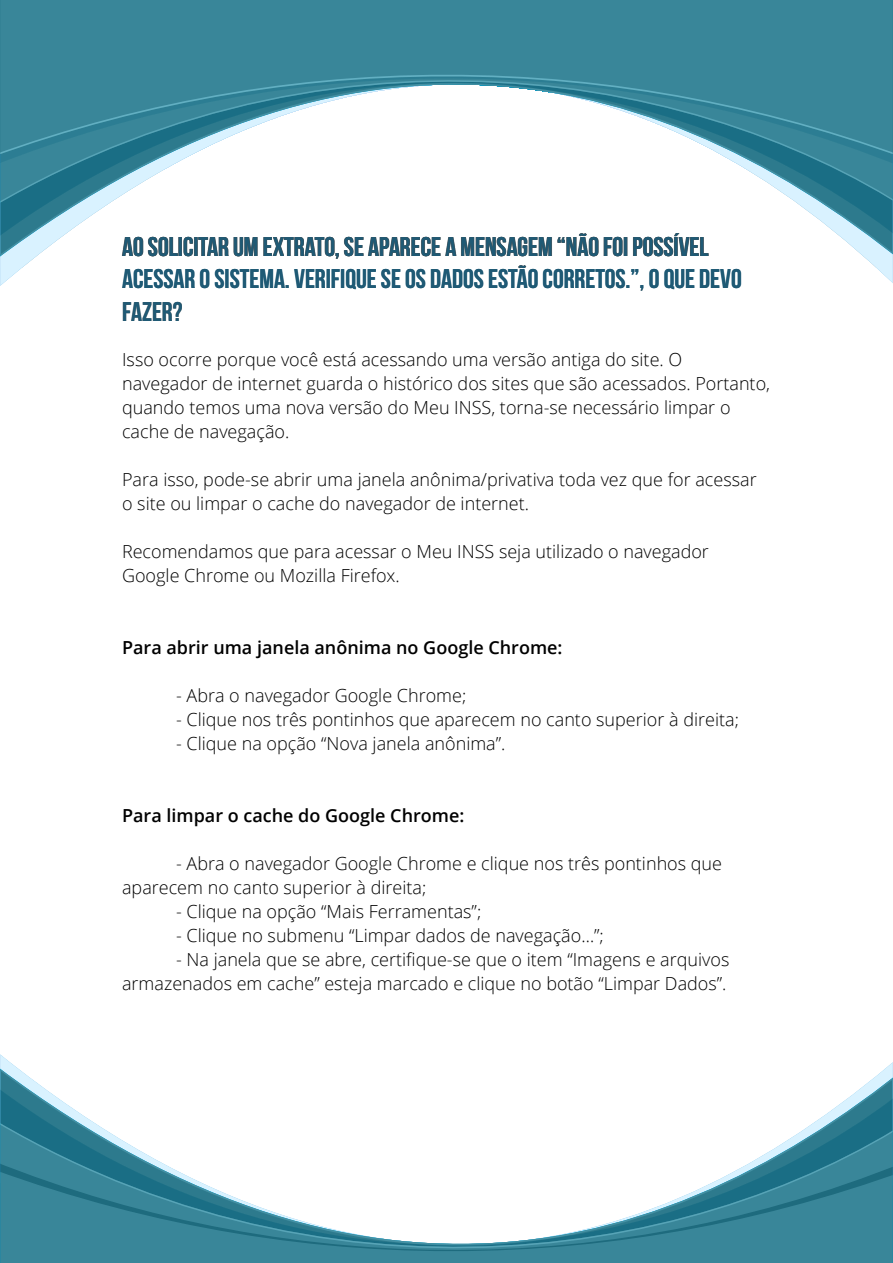
<style>
.page{position:relative;width:893px;height:1263px;background:#fff}
.page>*{position:absolute;margin:0;border:0;box-sizing:border-box;transform-origin:0 0}
.t1{font:700 27px/32.4px "Bebas Neue";color:#1f5a75}
.t2{font:300 18px/24px "Open Sans";color:#000}
.t3{font:600 18px "Open Sans";color:#000}
</style>
<div class="page">
<svg style="left:0;top:228px;width:893px;height:39px"></svg>
<svg style="left:0;top:180px;width:893px;height:48px"></svg>
<svg style="left:0;top:169px;width:893px;height:11px"></svg>
<div style="left:0;top:0;width:893px;height:75px;background:#398699"></div>
<svg style="left:0;top:75px;width:893px;height:94px"></svg>
<svg style="left:0;top:1061px;width:893px;height:40px"></svg>
<svg style="left:0;top:1101px;width:893px;height:47px"></svg>
<svg style="left:0;top:1148px;width:893px;height:10px"></svg>
<svg style="left:0;top:1158px;width:893px;height:105px;fill:#398699"></svg>
<h1 class="t1" style="left:122px;top:230px;width:621px">AO SOLICITAR UM EXTRATO, SE APARECE A MENSAGEM “NÃO FOI POSSÍVEL<br>ACESSAR O SISTEMA. VERIFIQUE SE OS DADOS ESTÃO CORRETOS.”, O QUE DEVO<br>FAZER?</h1>
<p class="t2" style="left:122px;top:347px;width:649px">Isso ocorre porque você está acessando uma versão antiga do site. O navegador de internet guarda o histórico dos sites que são acessados. Portanto, quando temos uma nova versão do Meu INSS, torna-se necessário limpar o cache de navegação.</p>
<p class="t2" style="left:122px;top:467px;width:636px">Para isso, pode-se abrir uma janela anônima/privativa toda vez que for acessar o site ou limpar o cache do navegador de internet.</p>
<p class="t2" style="left:122px;top:539px;width:588px">Recomendamos que para acessar o Meu INSS seja utilizado o navegador<br>Google Chrome ou Mozilla Firefox.</p>
<p class="t3" style="left:122px;top:635px;width:442px">Para abrir uma janela anônima no Google Chrome:</p>
<p class="t2" style="left:176px;top:683px;width:292px">- Abra o navegador Google Chrome;</p>
<p class="t2" style="left:176px;top:707px;width:564px">- Clique nos três pontinhos que aparecem no canto superior à direita;</p>
<p class="t2" style="left:176px;top:731px;width:331px">- Clique na opção “Nova janela anônima”.</p>
<p class="t3" style="left:122px;top:803px;width:344px">Para limpar o cache do Google Chrome:</p>
<p class="t2" style="left:122px;top:851px;width:601px;text-indent:54px">- Abra o navegador Google Chrome e clique nos três pontinhos que aparecem no canto superior à direita;</p>
<p class="t2" style="left:176px;top:899px;width:307px">- Clique na opção “Mais Ferramentas”;</p>
<p class="t2" style="left:176px;top:923px;width:429px">- Clique no submenu “Limpar dados de navegação…”;</p>
<p class="t2" style="left:122px;top:947px;width:609px;text-align:right">- Na janela que se abre, certifique-se que o item “Imagens e arquivos armazenados em cache” esteja marcado e clique no botão “Limpar Dados”.</p>
</div>
